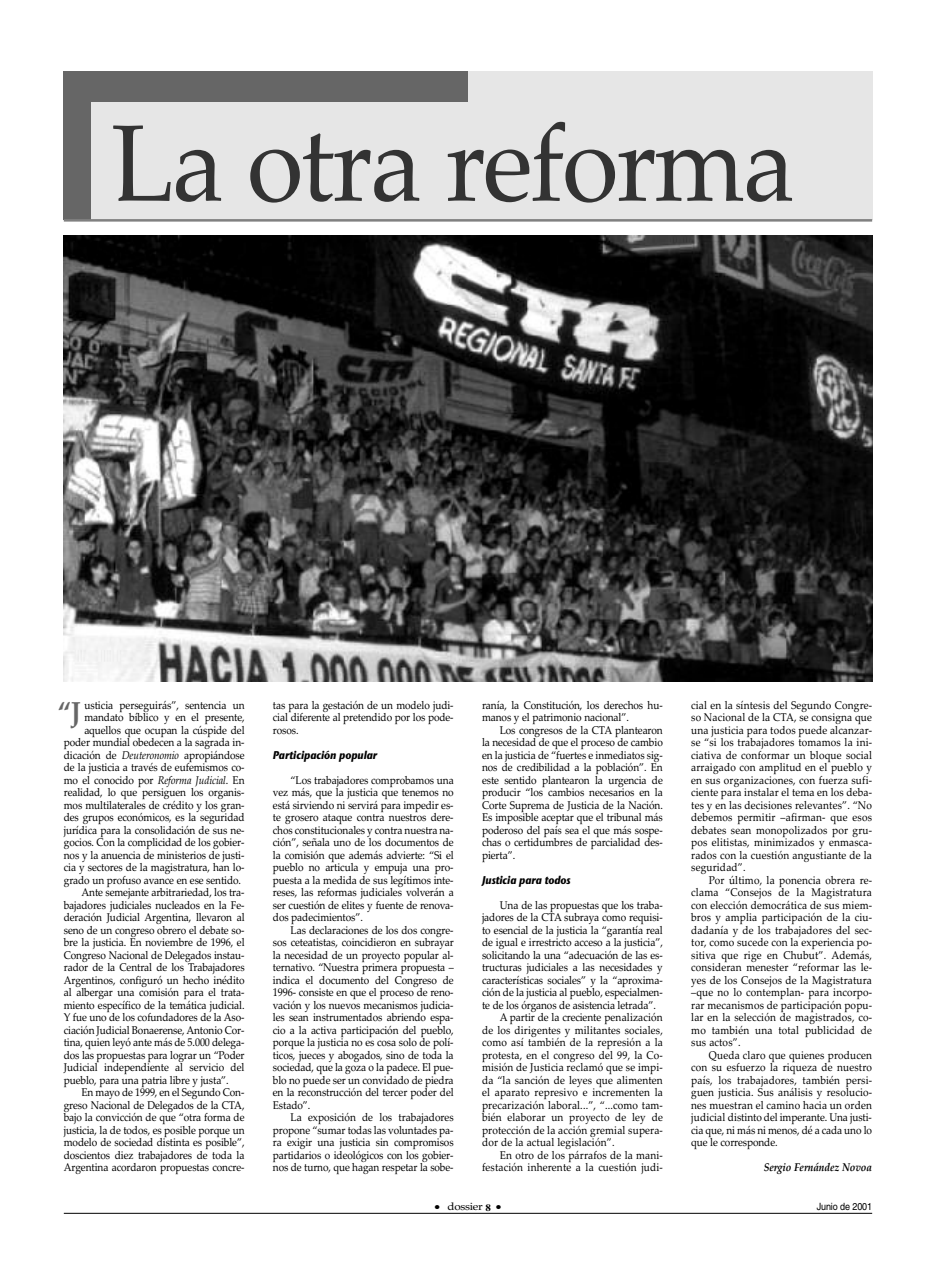
<style>
.page{position:relative;width:936px;height:1276px;background:#fff}
.page>*{position:absolute;margin:0;border:0;box-sizing:border-box;transform-origin:0 0}
.t1{font:108.75px "Palatino Linotype";letter-spacing:-.025em;color:#333;scale:.95 1}
.t2{font:700 28.88px "Palatino Linotype";color:#666;scale:.9 1}
.t3{font:11.25px/12.5px "Palatino Linotype";letter-spacing:-.01em;color:#000;text-align:justify;scale:.9 1}
.t4{font:11.25px "Palatino Linotype";letter-spacing:.015em;color:#000;scale:.9 1}
.t5{font:italic 11.25px "Stone Sans ITCTT Bold";letter-spacing:-.01em;color:#000;scale:.9 1}
.t6{font:italic 700 11.25px "Palatino Linotype";letter-spacing:-.01em;color:#000;scale:.9 1}
.t7{font:10.62px "Palatino Linotype";letter-spacing:-.025em;color:#000;scale:1.1 1}
.t8{font:10px "Helvetica LT Std";letter-spacing:-.015em;color:#000;scale:.9 1}
.s1{font-style:italic}
</style>
<div class="page">
<div style="left:64px;top:71px;width:808px;height:148px;background:#e6e6e6"></div>
<hr style="left:64px;top:1213px;width:808px;height:1px;background:#000">
<div style="left:64px;top:71px;width:404px;height:30px;background:#666"></div>
<div style="left:64px;top:71px;width:27px;height:148px;background:#666"></div>
<hr style="left:64px;top:219px;width:808px;height:3px;background:#808080">
<img style="left:64px;top:236px;width:808px;height:445px">
<h1 class="t1" style="left:111px;top:99px;width:720px">La otra reforma</h1>
<p class="t3" style="left:84px;top:698px;width:180px">usticia perseguirás”, sentencia un</p>
<p class="t3" style="left:84px;top:711px;width:180px">mandato bíblico y en el presente,</p>
<p class="t3" style="left:84px;top:723px;width:180px">aquellos que ocupan la cúspide del</p>
<p class="t3" style="left:64px;top:736px;width:202px">poder mundial obedecen a la sagrada in-</p>
<p class="t3" style="left:64px;top:748px;width:202px">dicación de <span class="s1">Deuteronomio</span> apropiándose</p>
<p class="t3" style="left:64px;top:761px;width:202px">de la justicia a través de eufemismos co-</p>
<p class="t3" style="left:64px;top:773px;width:202px">mo el conocido por <span class="s1">Reforma Judicial</span>. En</p>
<p class="t3" style="left:64px;top:786px;width:202px">realidad, lo que persiguen los organis-</p>
<p class="t3" style="left:64px;top:798px;width:202px">mos multilaterales de crédito y los gran-</p>
<p class="t3" style="left:64px;top:811px;width:202px">des grupos económicos, es la seguridad</p>
<p class="t3" style="left:64px;top:823px;width:202px">jurídica para la consolidación de sus ne-</p>
<p class="t3" style="left:64px;top:836px;width:202px">gocios. Con la complicidad de los gobier-</p>
<p class="t3" style="left:64px;top:848px;width:202px">nos y la anuencia de ministerios de justi-</p>
<p class="t3" style="left:64px;top:861px;width:202px">cia y sectores de la magistratura, han lo-</p>
<p class="t3" style="left:64px;top:873px;width:198px">grado un profuso avance en ese sentido.</p>
<p class="t3" style="left:81px;top:886px;width:182px">Ante semejante arbitrariedad, los tra-</p>
<p class="t3" style="left:64px;top:898px;width:202px">bajadores judiciales nucleados en la Fe-</p>
<p class="t3" style="left:64px;top:911px;width:202px">deración Judicial Argentina, llevaron al</p>
<p class="t3" style="left:64px;top:923px;width:202px">seno de un congreso obrero el debate so-</p>
<p class="t3" style="left:64px;top:936px;width:202px">bre la justicia. En noviembre de 1996, el</p>
<p class="t3" style="left:64px;top:948px;width:202px">Congreso Nacional de Delegados instau-</p>
<p class="t3" style="left:64px;top:961px;width:202px">rador de la Central de los Trabajadores</p>
<p class="t3" style="left:64px;top:973px;width:202px">Argentinos, configuró un hecho inédito</p>
<p class="t3" style="left:64px;top:986px;width:202px">al albergar una comisión para el trata-</p>
<p class="t3" style="left:64px;top:998px;width:202px">miento específico de la temática judicial.</p>
<p class="t3" style="left:64px;top:1011px;width:202px">Y fue uno de los cofundadores de la Aso-</p>
<p class="t3" style="left:64px;top:1023px;width:202px">ciación Judicial Bonaerense, Antonio Cor-</p>
<p class="t3" style="left:64px;top:1036px;width:202px">tina, quien leyó ante más de 5.000 delega-</p>
<p class="t3" style="left:64px;top:1048px;width:202px">dos las propuestas para lograr un “Poder</p>
<p class="t3" style="left:64px;top:1061px;width:202px">Judicial independiente al servicio del</p>
<p class="t3" style="left:64px;top:1073px;width:185px">pueblo, para una patria libre y justa”.</p>
<p class="t3" style="left:81px;top:1086px;width:182px">En mayo de 1999, en el Segundo Con-</p>
<p class="t3" style="left:64px;top:1098px;width:202px">greso Nacional de Delegados de la CTA,</p>
<p class="t3" style="left:64px;top:1111px;width:202px">bajo la convicción de que “otra forma de</p>
<p class="t3" style="left:64px;top:1123px;width:202px">justicia, la de todos, es posible porque un</p>
<p class="t3" style="left:64px;top:1136px;width:202px">modelo de sociedad distinta es posible”,</p>
<p class="t3" style="left:64px;top:1148px;width:202px">doscientos diez trabajadores de toda la</p>
<p class="t3" style="left:64px;top:1161px;width:202px">Argentina acordaron propuestas concre-</p>
<h2 class="t2" style="left:58px;top:695px;width:27px">“J</h2>
<p class="t3" style="left:273px;top:698px;width:202px">tas para la gestación de un modelo judi&shy;cial diferente al pretendido por los pode&shy;rosos.</p>
<p class="t5" style="left:273px;top:748px;width:117px">Participación popular</p>
<p class="t3" style="left:273px;top:773px;width:202px;text-indent:18px">“Los trabajadores comprobamos una vez más, que la justicia que tenemos no está sirviendo ni servirá para impedir es&shy;te grosero ataque contra nuestros dere&shy;chos constitucionales y contra nuestra na&shy;ción”, señala uno de los documentos de la comisión que además advierte: “Si el pueblo no articula y empuja una pro&shy;puesta a la medida de sus legítimos inte&shy;reses, las reformas judiciales volverán a ser cuestión de elites y fuente de renova&shy;dos padecimientos”.</p>
<p class="t3" style="left:273px;top:923px;width:202px;text-indent:18px">Las declaraciones de los dos congre&shy;sos ceteatistas, coincidieron en subrayar la necesidad de un proyecto popular al&shy;ternativo. “Nuestra primera propuesta – indica el documento del Congreso de 1996- consiste en que el proceso de reno&shy;vación y los nuevos mecanismos judicia&shy;les sean instrumentados abriendo espa&shy;cio a la activa participación del pueblo, porque la justicia no es cosa solo de polí&shy;ticos, jueces y abogados, sino de toda la sociedad, que la goza o la padece. El pue&shy;blo no puede ser un convidado de piedra en la reconstrucción del tercer poder del Estado”.</p>
<p class="t3" style="left:273px;top:1111px;width:202px;text-indent:18px">La exposición de los trabajadores propone “sumar todas las voluntades pa&shy;ra exigir una justicia sin compromisos partidarios o ideológicos con los gobier&shy;nos de turno, que hagan respetar la sobe-</p>
<p class="t3" style="left:482px;top:698px;width:202px">ranía, la Constitución, los derechos hu&shy;manos y el patrimonio nacional”.</p>
<p class="t3" style="left:482px;top:723px;width:202px;text-indent:18px">Los congresos de la CTA plantearon la necesidad de que el proceso de cambio en la justicia de “fuertes e inmediatos sig&shy;nos de credibilidad a la población”. En este sentido plantearon la urgencia de producir “los cambios necesarios en la Corte Suprema de Justicia de la Nación.<br>Es imposible aceptar que el tribunal más poderoso del país sea el que más sospe&shy;chas o certidumbres de parcialidad des&shy;pierta”.</p>
<p class="t5" style="left:482px;top:873px;width:100px">Justicia para todos</p>
<p class="t3" style="left:499px;top:898px;width:182px">Una de las propuestas que los traba-</p>
<p class="t3" style="left:482px;top:911px;width:202px">jadores de la CTA subraya como requisi-</p>
<p class="t3" style="left:482px;top:923px;width:202px">to esencial de la justicia la “garantía real</p>
<p class="t3" style="left:482px;top:936px;width:202px">de igual e irrestricto acceso a la justicia”,</p>
<p class="t3" style="left:482px;top:948px;width:202px">solicitando la una “adecuación de las es-</p>
<p class="t3" style="left:482px;top:961px;width:202px">tructuras judiciales a las necesidades y</p>
<p class="t3" style="left:482px;top:973px;width:202px">características sociales” y la “aproxima-</p>
<p class="t3" style="left:482px;top:986px;width:202px">ción de la justicia al pueblo, especialmen-</p>
<p class="t3" style="left:482px;top:998px;width:195px">te de los órganos de asistencia letrada”.</p>
<p class="t3" style="left:499px;top:1011px;width:183px">A partir de la creciente penalización</p>
<p class="t4" style="left:482px;top:1023px;width:202px">de los dirigentes y militantes sociales,</p>
<p class="t4" style="left:482px;top:1035px;width:202px">como así también de la represión a la</p>
<p class="t4" style="left:482px;top:1048px;width:202px">protesta, en el congreso del 99, la Co-</p>
<p class="t4" style="left:482px;top:1060px;width:202px">misión de Justicia reclamó que se impi-</p>
<p class="t4" style="left:482px;top:1073px;width:202px">da “la sanción de leyes que alimenten</p>
<p class="t4" style="left:482px;top:1085px;width:202px">el aparato represivo e incrementen la</p>
<p class="t4" style="left:482px;top:1098px;width:202px">precarización laboral...”, “...como tam-</p>
<p class="t4" style="left:482px;top:1110px;width:202px">bién elaborar un proyecto de ley de</p>
<p class="t4" style="left:482px;top:1123px;width:202px">protección de la acción gremial supera-</p>
<p class="t4" style="left:482px;top:1135px;width:149px">dor de la actual legislación”.</p>
<p class="t4" style="left:499px;top:1148px;width:183px">En otro de los párrafos de la mani-</p>
<p class="t4" style="left:482px;top:1160px;width:202px">festación inherente a la cuestión judi-</p>
<p class="t3" style="left:691px;top:698px;width:202px">cial en la síntesis del Segundo Congre&shy;so Nacional de la CTA, se consigna que una justicia para todos puede alcanzar&shy;se “si los trabajadores tomamos la ini&shy;ciativa de conformar un bloque social arraigado con amplitud en el pueblo y en sus organizaciones, con fuerza sufi&shy;ciente para instalar el tema en los deba&shy;tes y en las decisiones relevantes”. “No debemos permitir –afirman- que esos debates sean monopolizados por gru&shy;pos elitistas, minimizados y enmasca&shy;rados con la cuestión angustiante de la seguridad”.</p>
<p class="t3" style="left:691px;top:873px;width:202px;text-indent:18px">Por último, la ponencia obrera re&shy;clama “Consejos de la Magistratura con elección democrática de sus miem&shy;bros y amplia participación de la ciu&shy;dadanía y de los trabajadores del sec&shy;tor, como sucede con la experiencia po&shy;sitiva que rige en Chubut”. Además, consideran menester “reformar las le&shy;yes de los Consejos de la Magistratura –que no lo contemplan- para incorpo&shy;rar mecanismos de participación popu&shy;lar en la selección de magistrados, co&shy;mo también una total publicidad de sus actos”.</p>
<p class="t3" style="left:691px;top:1048px;width:202px;text-indent:18px">Queda claro que quienes producen con su esfuerzo la riqueza de nuestro país, los trabajadores, también persi&shy;guen justicia. Sus análisis y resolucio&shy;nes muestran el camino hacia un orden judicial distinto del imperante. Una justi&shy;cia que, ni más ni menos, dé a cada uno lo que le corresponde.</p>
<p class="t6" style="left:763px;top:1160px;width:122px">Sergio Fernández Novoa</p>
<p class="t7" style="left:435px;top:1200px;width:62px">● dossier <sub>8</sub> ●</p>
<p class="t8" style="left:816px;top:1202px;width:63px">Junio de 2001</p>
</div>
